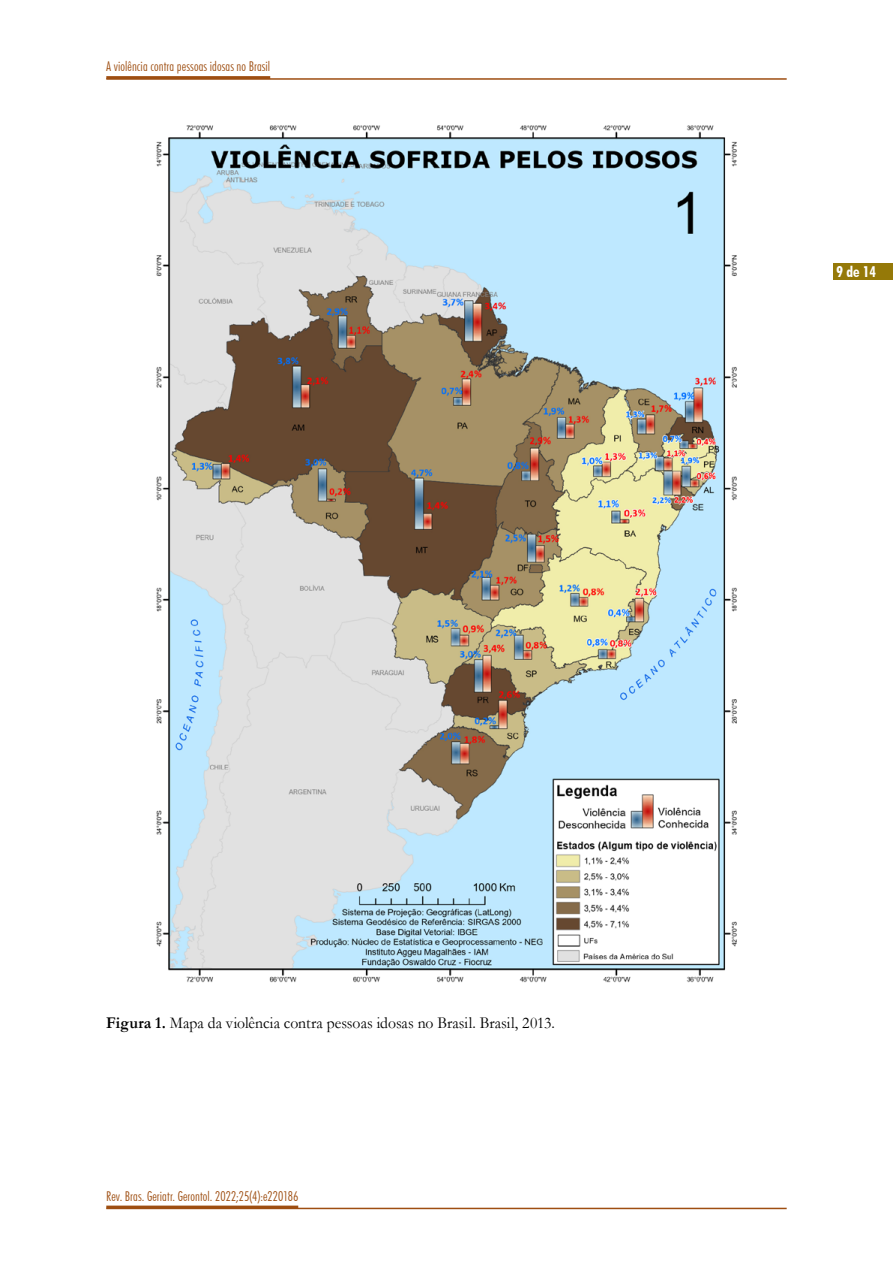
<style>
.page{position:relative;width:893px;height:1263px;background:#fff}
.page>*{position:absolute;margin:0;border:0;box-sizing:border-box;transform-origin:0 0}
.t1{font:16.5px "Garamond";letter-spacing:.005em;color:#000;scale:.95 1}
.t2{font:700 condensed 15px "Futura BT";color:#fff}
.t3{font:300 condensed 13.5px "Futura BT";letter-spacing:.005em;color:#9e4e11}
.s1{font-weight:700}
</style>
<div class="page">
<div style="left:833px;top:263px;width:60px;height:17px;background:#957908"></div>
<hr style="left:106px;top:78px;width:681px;height:2px;background:#9e4e11">
<hr style="left:106px;top:76px;width:164px;height:3px;background:#9e4e11">
<hr style="left:106px;top:1208px;width:681px;height:1px;background:#9e4e11">
<hr style="left:106px;top:1205px;width:192px;height:3px;background:#9e4e11">
<img style="left:156px;top:125px;width:581px;height:858px">
<p class="t3" style="left:106px;top:58px;width:165px">A violência contra pessoas idosas no Brasil</p>
<p class="t2" style="left:836px;top:262px;width:41px">9 de 14</p>
<p class="t1" style="left:106px;top:1011px;width:474px"><span class="s1">Figura 1.</span> Mapa da violência contra pessoas idosas no Brasil. Brasil, 2013.</p>
<p class="t3" style="left:106px;top:1188px;width:193px">Rev. Bras. Geriatr. Gerontol. 2022;25(4):e220186</p>
</div>
